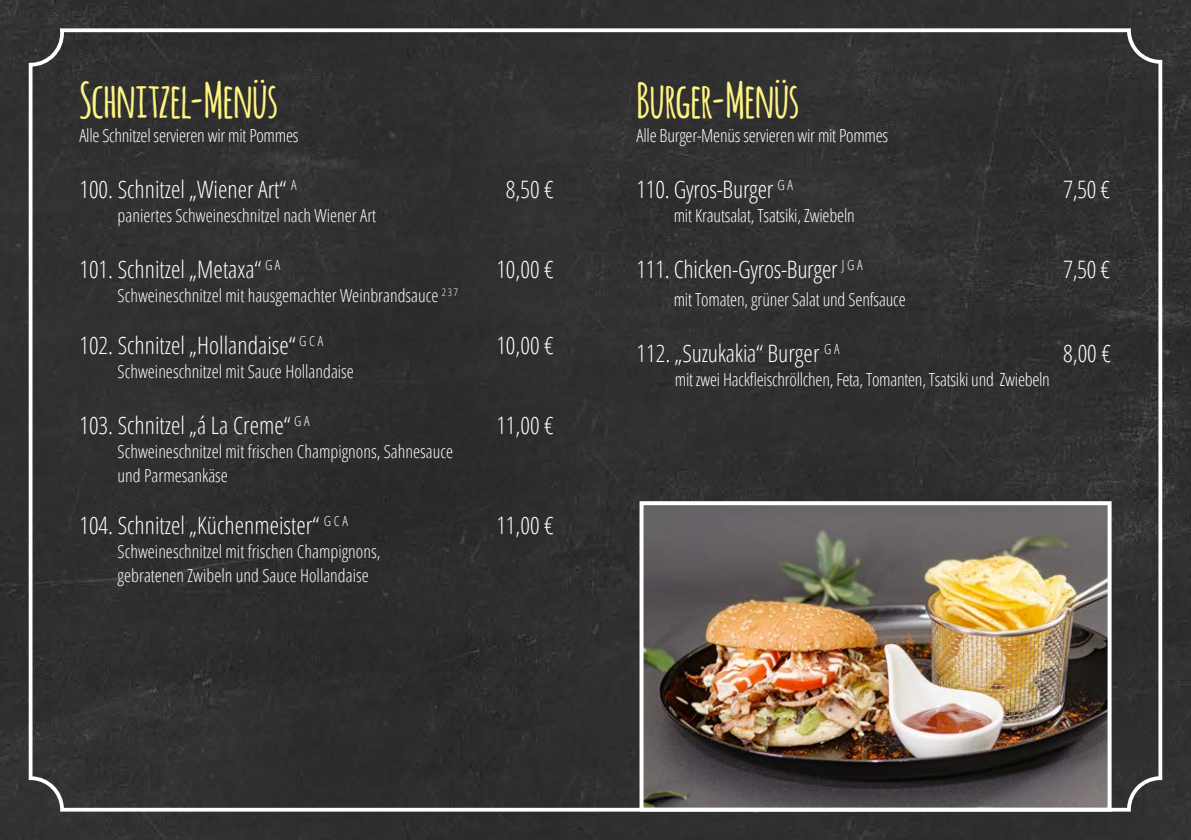
<style>
.page{position:relative;width:1191px;height:840px;background:#fff}
.page>*{position:absolute;margin:0;border:0;box-sizing:border-box;transform-origin:0 0}
.t1{font:700 48px "Amatic";letter-spacing:-.005em;color:#fff482}
.t2{font:300 condensed 24px "Open Sans";color:#fff}
.t3{font:300 condensed 18px/24px "Open Sans";color:#fff}
</style>
<div class="page">
<div style="left:0;top:0;width:1191px;height:839px;background:#303030"></div>
<div style="left:29px;top:28px;width:1133px;height:783px;background:#2f2f2f"></div>
<img style="left:644px;top:506px;width:462px;height:300px">
<div style="left:639px;top:501px;width:472px;height:310px;border:4px solid #fff"></div>
<h1 class="t1" style="left:79px;top:65px;width:200px">Schnitzel-Menüs</h1>
<p class="t3" style="left:79px;top:122px;width:221px">Alle Schnitzel servieren wir mit Pommes</p>
<h2 class="t2" style="left:79px;top:172px;width:219px">100. Schnitzel „Wiener Art“ <sup>A</sup></h2>
<h2 class="t2" style="left:506px;top:172px;width:49px">8,50 €</h2>
<p class="t3" style="left:118px;top:202px;width:260px">paniertes Schweineschnitzel nach Wiener Art</p>
<h2 class="t2" style="left:79px;top:252px;width:203px">101. Schnitzel „Metaxa“ <sup>G</sup> <sup>A</sup></h2>
<h2 class="t2" style="left:496px;top:252px;width:59px">10,00 €</h2>
<p class="t3" style="left:118px;top:282px;width:342px">Schweineschnitzel mit hausgemachter Weinbrandsauce <sup>2</sup> <sup>3</sup> <sup>7</sup></p>
<h2 class="t2" style="left:79px;top:328px;width:245px">102. Schnitzel „Hollandaise“ <sup>G</sup> <sup>C</sup> <sup>A</sup></h2>
<h2 class="t2" style="left:496px;top:328px;width:59px">10,00 €</h2>
<p class="t3" style="left:118px;top:358px;width:238px">Schweineschnitzel mit Sauce Hollandaise</p>
<h2 class="t2" style="left:79px;top:408px;width:232px">103. Schnitzel „á La Creme“ <sup>G</sup> <sup>A</sup></h2>
<h2 class="t2" style="left:496px;top:408px;width:59px">11,00 €</h2>
<p class="t3" style="left:118px;top:438px;width:337px">Schweineschnitzel mit frischen Champignons, Sahnesauce und Parmesankäse</p>
<h2 class="t2" style="left:79px;top:508px;width:270px">104. Schnitzel „Küchenmeister“ <sup>G</sup> <sup>C</sup> <sup>A</sup></h2>
<h2 class="t2" style="left:496px;top:508px;width:59px">11,00 €</h2>
<p class="t3" style="left:118px;top:538px;width:264px">Schweineschnitzel mit frischen Champignons, gebratenen Zwibeln und Sauce Hollandaise</p>
<h1 class="t1" style="left:636px;top:66px;width:164px">Burger-Menüs</h1>
<p class="t3" style="left:636px;top:123px;width:253px">Alle Burger-Menüs servieren wir mit Pommes</p>
<h2 class="t2" style="left:636px;top:173px;width:158px">110. Gyros-Burger <sup>G</sup> <sup>A</sup></h2>
<h2 class="t2" style="left:1063px;top:173px;width:48px">7,50 €</h2>
<p class="t3" style="left:673px;top:203px;width:183px">mit Krautsalat, Tsatsiki, Zwiebeln</p>
<h2 class="t2" style="left:636px;top:253px;width:228px">111. Chicken-Gyros-Burger <sup>J</sup> <sup>G</sup> <sup>A</sup></h2>
<h2 class="t2" style="left:1063px;top:253px;width:48px">7,50 €</h2>
<p class="t3" style="left:673px;top:287px;width:233px">mit Tomaten, grüner Salat und Senfsauce</p>
<h2 class="t2" style="left:636px;top:337px;width:204px">112. „Suzukakia“ Burger <sup>G</sup> <sup>A</sup></h2>
<h2 class="t2" style="left:1063px;top:337px;width:49px">8,00 €</h2>
<p class="t3" style="left:675px;top:367px;width:376px">mit zwei Hackfleischröllchen, Feta, Tomanten, Tsatsiki und Zwiebeln</p>
</div>
